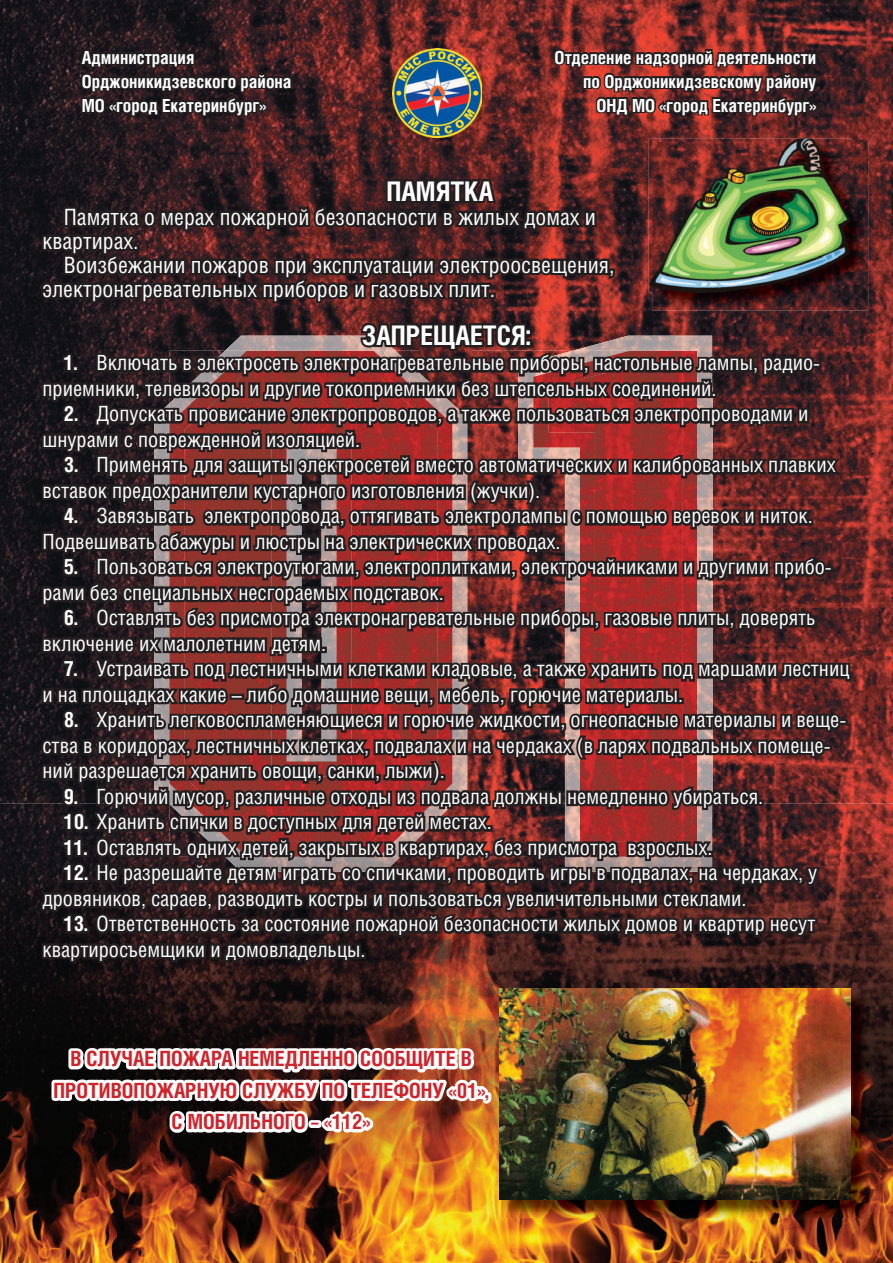
<style>
.page{position:relative;width:893px;height:1263px;background:#fff}
.page>*{position:absolute;margin:0;border:0;box-sizing:border-box;transform-origin:0 0}
.t1{font:700 27px "Helios Cond C";color:#fff}
.t2{font:22.5px/24px "Helios Cond C";color:#fff}
.t3{font:21px/25.5px "Helios Cond C";color:#fff}
.t4{font:700 21px/31.5px "Helios Cond C";color:#d1232a;text-align:center}
.t5{font:700 18px/24px "Helios Cond C";color:#fff;text-align:right}
.s1{font-weight:700}
</style>
<div class="page">
<img style="left:0;top:0;width:420px;height:375px">
<img style="left:420px;top:0;width:473px;height:52px">
<img style="left:854px;top:52px;width:39px;height:108px">
<img style="left:854px;top:160px;width:39px;height:644px">
<img style="left:0;top:375px;width:38px;height:429px">
<img style="left:0;top:804px;width:209px;height:459px">
<img style="left:854px;top:804px;width:39px;height:203px">
<img style="left:209px;top:1158px;width:316px;height:105px">
<img style="left:841px;top:1007px;width:52px;height:256px">
<img style="left:525px;top:1218px;width:316px;height:45px">
<img style="left:854px;top:140px;width:14px;height:170px">
<img style="left:501px;top:990px;width:369px;height:228px">
<img style="left:500px;top:1158px;width:350px;height:41px">
<img style="left:38px;top:29px;width:816px;height:1129px">
<img style="left:393px;top:48px;width:89px;height:89px">
<p class="t5" style="left:82px;top:45px;width:211px;text-align:left">Администрация<br>Орджоникидзевского района<br>МО «город Екатеринбург»</p>
<p class="t5" style="left:555px;top:45px;width:263px">Отделение надзорной деятельности по Орджоникидзевскому району<br>ОНД МО «город Екатеринбург»</p>
<p class="t1" style="left:386px;top:175px;width:108px">ПАМЯТКА</p>
<p class="t2" style="left:43px;top:204px;width:555px;text-indent:21px">Памятка о мерах пожарной безопасности в жилых домах и квартирах.</p>
<p class="t2" style="left:43px;top:252px;width:573px;text-indent:21px">Воизбежании пожаров при эксплуатации электроосвещения, электронагревательных приборов и газовых плит.</p>
<p class="t1" style="left:362px;top:319px;width:170px">ЗАПРЕЩАЕТСЯ:</p>
<p class="t3" style="left:43px;top:350px;width:779px;text-indent:21px"><span class="s1">1.</span> Включать в электросеть электронагревательные приборы, настольные лампы, радио&shy;приемники, телевизоры и другие токоприемники без штепсельных соединений.</p>
<p class="t3" style="left:43px;top:401px;width:768px;text-indent:21px"><span class="s1">2.</span> Допускать провисание электропроводов, а также пользоваться электропроводами и шнурами с поврежденной изоляцией.</p>
<p class="t3" style="left:43px;top:452px;width:795px;text-indent:21px"><span class="s1">3.</span> Применять для защиты электросетей вместо автоматических и калиброванных плавких вставок предохранители кустарного изготовления (жучки).</p>
<p class="t3" style="left:43px;top:503px;width:772px;text-indent:21px"><span class="s1">4.</span> Завязывать электропровода, оттягивать электролампы с помощью веревок и ниток.<br>Подвешивать абажуры и люстры на электрических проводах.</p>
<p class="t3" style="left:43px;top:554px;width:791px;text-indent:21px"><span class="s1">5.</span> Пользоваться электроутюгами, электроплитками, электрочайниками и другими прибо&shy;рами без специальных несгораемых подставок.</p>
<p class="t3" style="left:43px;top:605px;width:775px;text-indent:21px"><span class="s1">6.</span> Оставлять без присмотра электронагревательные приборы, газовые плиты, доверять включение их малолетним детям.</p>
<p class="t3" style="left:43px;top:656px;width:808px;text-indent:21px"><span class="s1">7.</span> Устраивать под лестничными клетками кладовые, а также хранить под маршами лестниц и на площадках какие – либо домашние вещи, мебель, горючие материалы.</p>
<p class="t3" style="left:43px;top:707px;width:805px;text-indent:21px"><span class="s1">8.</span> Хранить легковоспламеняющиеся и горючие жидкости, огнеопасные материалы и веще&shy;ства в коридорах, лестничных клетках, подвалах и на чердаках (в ларях подвальных помеще&shy;ний разрешается хранить овощи, санки, лыжи).</p>
<p class="t3" style="left:64px;top:783px;width:701px"><span class="s1">9.</span> Горючий мусор, различные отходы из подвала должны немедленно убираться.</p>
<p class="t3" style="left:64px;top:809px;width:430px"><span class="s1">10.</span> Хранить спички в доступных для детей местах.</p>
<p class="t3" style="left:64px;top:834px;width:650px"><span class="s1">11.</span> Оставлять одних детей, закрытых в квартирах, без присмотра взрослых.</p>
<p class="t3" style="left:43px;top:860px;width:776px;text-indent:21px"><span class="s1">12.</span> Не разрешайте детям играть со спичками, проводить игры в подвалах, на чердаках, у дровяников, сараев, разводить костры и пользоваться увеличительными стеклами.</p>
<p class="t3" style="left:43px;top:911px;width:774px;text-indent:21px"><span class="s1">13.</span> Ответственность за состояние пожарной безопасности жилых домов и квартир несут квартиросъемщики и домовладельцы.</p>
<p class="t4" style="left:53px;top:1043px;width:437px">В СЛУЧАЕ ПОЖАРА НЕМЕДЛЕННО СООБЩИТЕ В<br>ПРОТИВОПОЖАРНУЮ СЛУЖБУ ПО ТЕЛЕФОНУ «01»,<br>С МОБИЛЬНОГО – «112»</p>
</div>
